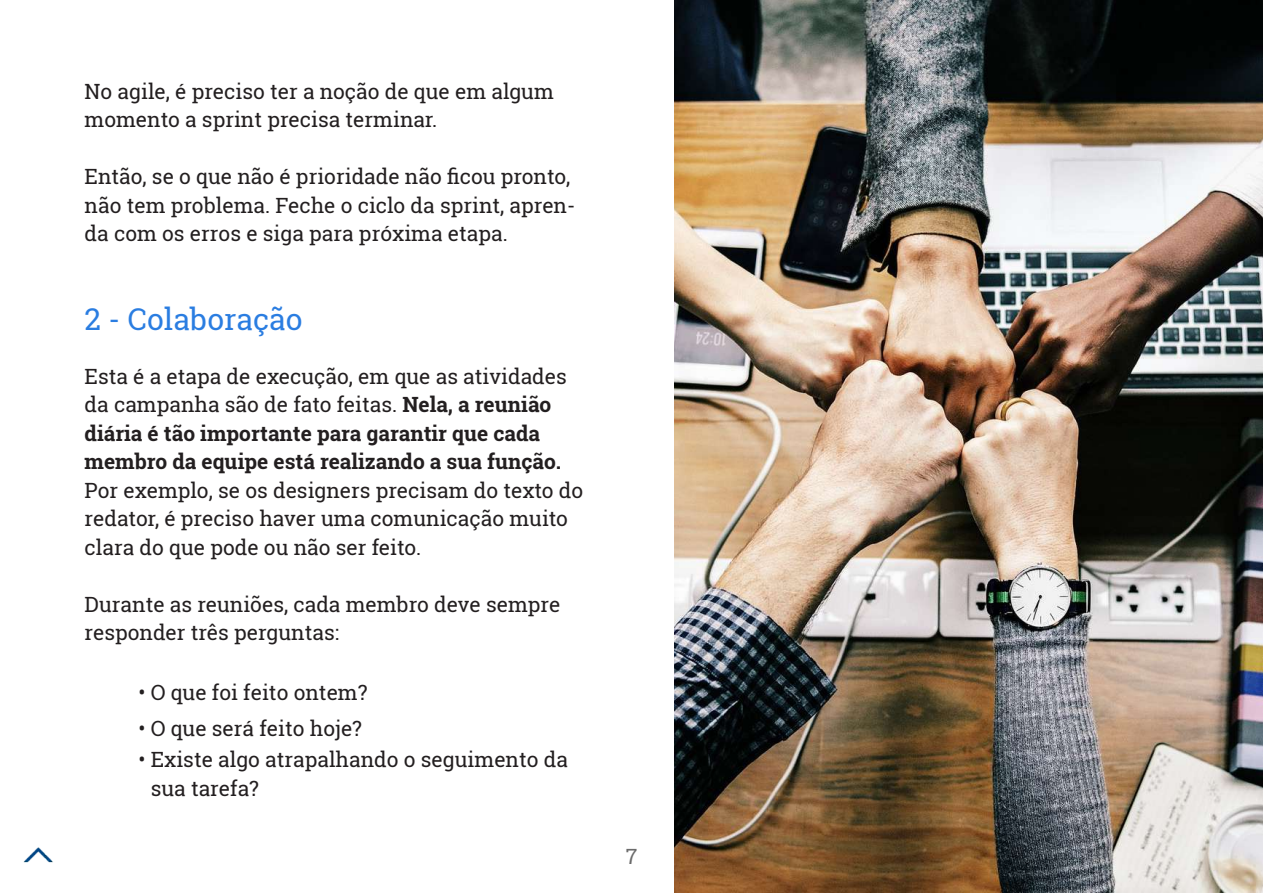
<style>
.page{position:relative;width:1263px;height:893px;background:#fff}
.page>*{position:absolute;margin:0;border:0;box-sizing:border-box;transform-origin:0 0}
.t1{font:30px "Roboto Slab";color:#2a7de1}
.t2{font:21px/28.5px "Roboto Slab";color:#231f20}
.t3{font:700 21px/28.5px "Roboto Slab";color:#231f20}
.t4{font:21px "Roboto Slab";color:#6b6b6b}
.s1{font-weight:400}
</style>
<div class="page">
<img style="left:674px;top:0;width:589px;height:893px">
<img style="left:23px;top:847px;width:30px;height:16px">
<p class="t2" style="left:85px;top:77px;width:471px">No agile, é preciso ter a noção de que em algum momento a sprint precisa terminar.</p>
<p class="t2" style="left:85px;top:162px;width:492px">Então, se o que não é prioridade não ficou pronto, não tem problema. Feche o ciclo da sprint, apren&shy;da com os erros e siga para próxima etapa.</p>
<h1 class="t1" style="left:85px;top:299px;width:220px">2 - Colaboração</h1>
<p class="t3" style="left:85px;top:362px;width:484px"><span class="s1">Esta é a etapa de execução, em que as atividades da campanha são de fato feitas.</span> Nela, a reunião diária é tão importante para garantir que cada membro da equipe está realizando a sua função.</p>
<p class="t2" style="left:85px;top:476px;width:500px">Por exemplo, se os designers precisam do texto do redator, é preciso haver uma comunicação muito clara do que pode ou não ser feito.</p>
<p class="t2" style="left:85px;top:590px;width:477px">Durante as reuniões, cada membro deve sempre responder três perguntas:</p>
<p class="t2" style="left:138px;top:678px;width:231px">• O que foi feito ontem?</p>
<p class="t2" style="left:138px;top:713px;width:225px">• O que será feito hoje?</p>
<p class="t2" style="left:151px;top:745px;width:419px;text-indent:-12px">• Existe algo atrapalhando o seguimento da sua tarefa?</p>
<p class="t4" style="left:626px;top:842px;width:13px">7</p>
</div>
